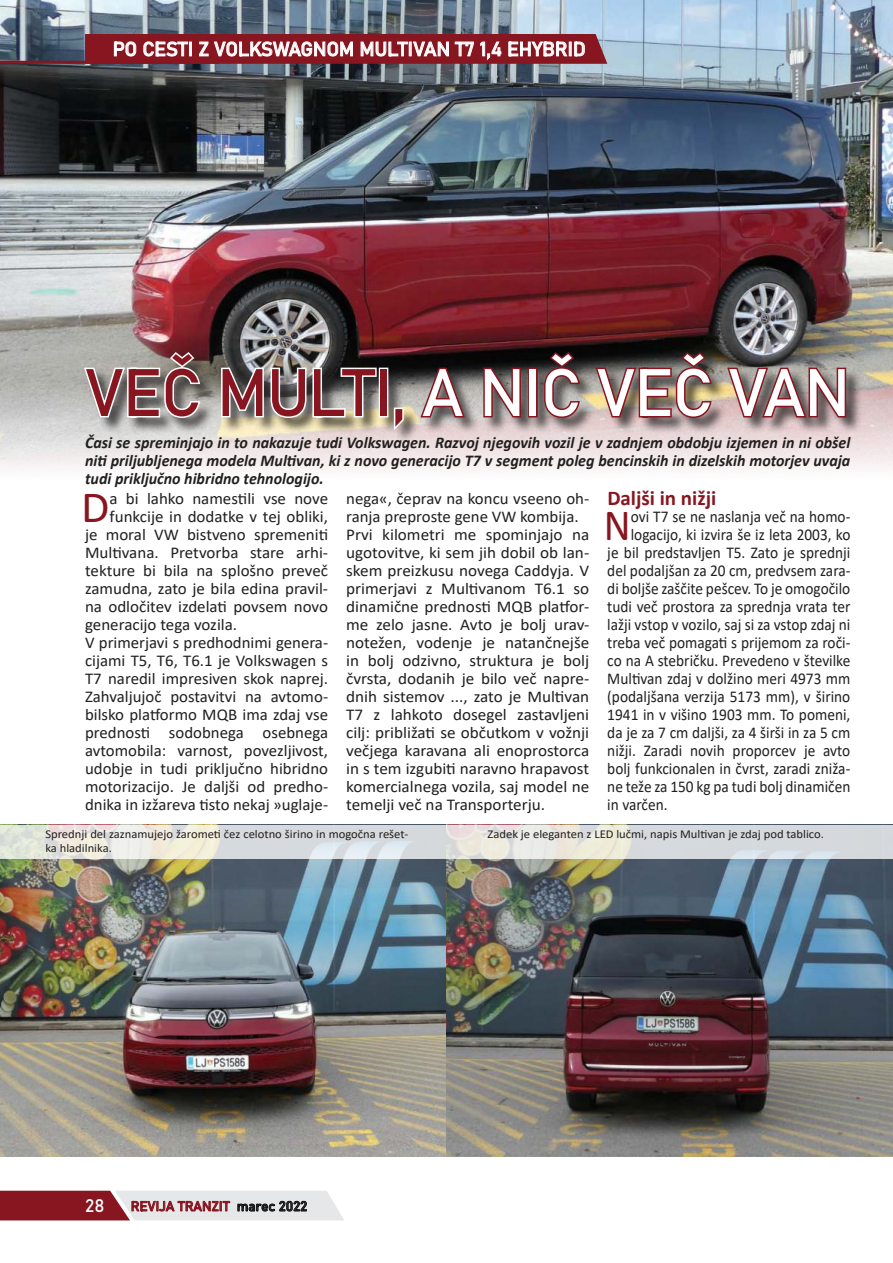
<style>
.page{position:relative;width:893px;height:1263px;background:#fff}
.page>*{position:absolute;margin:0;border:0;box-sizing:border-box;transform-origin:0 0}
.t1{font:66px "Bahnschrift";letter-spacing:-.02em;color:#fff}
.t2{font:44.85px "Calibri";color:#871620}
.t3{font:44.85px "Calibri";color:#871620;scale:.93 1}
.t4{font:19.5px "Bahnschrift";color:#fff}
.t5{font:18px "Bahnschrift";color:#fff}
.t6{font:16.5px/18px "Calibri";color:#221f1f}
.t7{font:16.5px "Calibri";color:#221f1f;scale:.93 1}
.t8{font:italic 700 16.5px/18px "Calibri";color:#221f1f;text-align:justify}
.t9{font:13.5px "Bahnschrift";color:#871620}
.t10{font:12px/13.5px "Calibri";color:#221f1f;scale:1.05 1}
.s1{color:#871620}
.s2{font-weight:700;font-size:21px;color:#871620}
.s3{color:#221f1f}
</style>
<div class="page">
<img style="left:0;top:0;width:893px;height:470px">
<svg style="left:0;top:1191px;width:344px;height:29px;background:#b88a8f"></svg>
<hr style="left:0;top:61px;width:219px;height:3px;background:#871620">
<svg style="left:85px;top:33px;width:522px;height:31px;background:#983e47"></svg>
<div style="left:86px;top:354px;width:777px;height:91px;background:#221f1f;opacity:.75"></div>
<svg style="left:82px;top:350px;width:120px;height:70px"></svg>
<img style="left:220px;top:330px;width:158px;height:90px">
<div style="left:379px;top:368px;width:9px;height:49px;border:3px solid #fff"></div>
<svg style="left:391px;top:406px;width:14px;height:25px"></svg>
<svg style="left:419px;top:366px;width:48px;height:54px;background:#755355"></svg>
<svg style="left:482px;top:366px;width:40px;height:53px;background:#7b4e50"></svg>
<div style="left:528px;top:368px;width:10px;height:49px;border:3px solid #871620"></div>
<svg style="left:542px;top:350px;width:40px;height:70px;background:#6d4c4e"></svg>
<img style="left:593px;top:350px;width:120px;height:70px">
<svg style="left:725px;top:366px;width:123px;height:54px;background:#926767"></svg>
<img style="left:0;top:858px;width:893px;height:299px">
<svg style="left:0;top:825px;width:893px;height:33px;background:#dfe0de"></svg>
<p class="t4" style="left:113px;top:34px;width:475px">PO CESTI Z VOLKSWAGNOM MULTIVAN T7 1,4 EHYBRID</p>
<h1 class="t1" style="left:85px;top:343px;width:767px"><span class="s1">VEČ MULTI,</span> A NIČ VEČ VAN</h1>
<p class="t8" style="left:85px;top:433px;width:767px">Časi se spreminjajo in to nakazuje tudi Volkswagen. Razvoj njegovih vozil je v zadnjem obdobju izjemen in ni obšel niti priljubljenega modela Multivan, ki z novo generacijo T7 v segment poleg bencinskih in dizelskih motorjev uvaja tudi priključno hibridno tehnologijo.</p>
<h2 class="t2" style="left:81px;top:485px;width:30px">D</h2>
<p class="t6" style="left:110px;top:489px;width:220px">a bi lahko namestili vse nove</p>
<p class="t6" style="left:346px;top:489px;width:372px">nega«, čeprav na koncu vseeno oh- <span class="s2">Daljši in nižji </span>ranja preproste gene VW kombija.<br>Prvi kilometri me spominjajo na<br>ugotovitve, ki sem jih dobil ob lan-<br>skem preizkusu novega Caddyja. V<br>primerjavi z Multivanom T6.1 so<br>dinamične prednosti MQB platfor-<br>me zelo jasne. Avto je bolj urav-<br>notežen, vodenje je natančnejše<br>in bolj odzivno, struktura je bolj<br>čvrsta, dodanih je bilo več napre-<br>dnih sistemov ..., zato je Multivan<br>T7 z lahkoto dosegel zastavljeni<br>cilj: približati se občutkom v vožnji<br>večjega karavana ali enoprostorca<br>in s tem izgubiti naravno hrapavost<br>komercialnega vozila, saj model ne<br>temelji več na Transporterju.</p>
<p class="t10" style="left:45px;top:827px;width:347px">Sprednji del zaznamujejo žarometi čez celotno širino in mogočna rešet&shy;ka hladilnika.</p>
<p class="t10" style="left:488px;top:827px;width:322px">Zadek je eleganten z LED lučmi, napis Multivan je zdaj pod tablico.</p>
<h2 class="t3" style="left:604px;top:494px;width:30px">N</h2>
<p class="t7" style="left:631px;top:505px;width:238px">ovi T7 se ne naslanja več na homo-</p>
<p class="t6" style="left:110px;top:507px;width:220px">funkcije in dodatke v tej obliki,</p>
<p class="t6" style="left:85px;top:525px;width:245px">je moral VW bistveno spremeniti</p>
<p class="t6" style="left:85px;top:543px;width:245px">Multivana. Pretvorba stare arhi-</p>
<p class="t6" style="left:85px;top:561px;width:245px">tekture bi bila na splošno preveč</p>
<p class="t6" style="left:85px;top:579px;width:245px">zamudna, zato je bila edina pravil-</p>
<p class="t6" style="left:85px;top:597px;width:245px">na odločitev izdelati povsem novo</p>
<p class="t6" style="left:85px;top:615px;width:154px">generacijo tega vozila.</p>
<p class="t6" style="left:85px;top:633px;width:245px">V primerjavi s predhodnimi genera-</p>
<p class="t6" style="left:85px;top:651px;width:245px">cijami T5, T6, T6.1 je Volkswagen s</p>
<p class="t6" style="left:85px;top:669px;width:245px">T7 naredil impresiven skok naprej.</p>
<p class="t6" style="left:85px;top:687px;width:245px">Zahvaljujoč postavitvi na avtomo-</p>
<p class="t6" style="left:85px;top:705px;width:245px">bilsko platformo MQB ima zdaj vse</p>
<p class="t6" style="left:85px;top:723px;width:245px">prednosti sodobnega osebnega</p>
<p class="t6" style="left:85px;top:741px;width:245px">avtomobila: varnost, povezljivost,</p>
<p class="t6" style="left:85px;top:759px;width:244px">udobje in tudi priključno hibridno</p>
<p class="t6" style="left:85px;top:777px;width:245px">motorizacijo. Je daljši od predho-</p>
<p class="t6" style="left:85px;top:795px;width:245px">dnika in izžareva tisto nekaj »uglaje-</p>
<p class="t7" style="left:631px;top:523px;width:238px">logacijo, ki izvira še iz leta 2003, ko</p>
<p class="t7" style="left:607px;top:541px;width:263px">je bil predstavljen T5. Zato je sprednji</p>
<p class="t7" style="left:607px;top:562px;width:263px">del podaljšan za 20 cm, predvsem zara-</p>
<p class="t7" style="left:607px;top:577px;width:263px">di boljše zaščite pešcev. To je omogočilo</p>
<p class="t7" style="left:607px;top:595px;width:263px">tudi več prostora za sprednja vrata ter</p>
<p class="t7" style="left:607px;top:613px;width:263px">lažji vstop v vozilo, saj si za vstop zdaj ni</p>
<p class="t7" style="left:607px;top:631px;width:263px">treba več pomagati s prijemom za roči-</p>
<p class="t7" style="left:607px;top:649px;width:263px">co na A stebričku. Prevedeno v številke</p>
<p class="t7" style="left:607px;top:667px;width:263px">Multivan zdaj v dolžino meri 4973 mm</p>
<p class="t7" style="left:607px;top:685px;width:263px">(podaljšana verzija 5173 mm), v širino</p>
<p class="t7" style="left:607px;top:703px;width:263px">1941 in v višino 1903 mm. To pomeni,</p>
<p class="t7" style="left:607px;top:724px;width:263px">da je za 7 cm daljši, za 4 širši in za 5 cm</p>
<p class="t7" style="left:607px;top:739px;width:263px">nižji. Zaradi novih proporcev je avto</p>
<p class="t7" style="left:607px;top:757px;width:263px">bolj funkcionalen in čvrst, zaradi zniža-</p>
<p class="t7" style="left:607px;top:775px;width:263px">ne teže za 150 kg pa tudi bolj dinamičen</p>
<p class="t7" style="left:607px;top:793px;width:66px">in varčen.</p>
<p class="t5" style="left:85px;top:1195px;width:21px">28</p>
<p class="t9" style="left:131px;top:1198px;width:178px">REVIJA TRANZIT <span class="s3">marec 2022</span></p>
</div>
